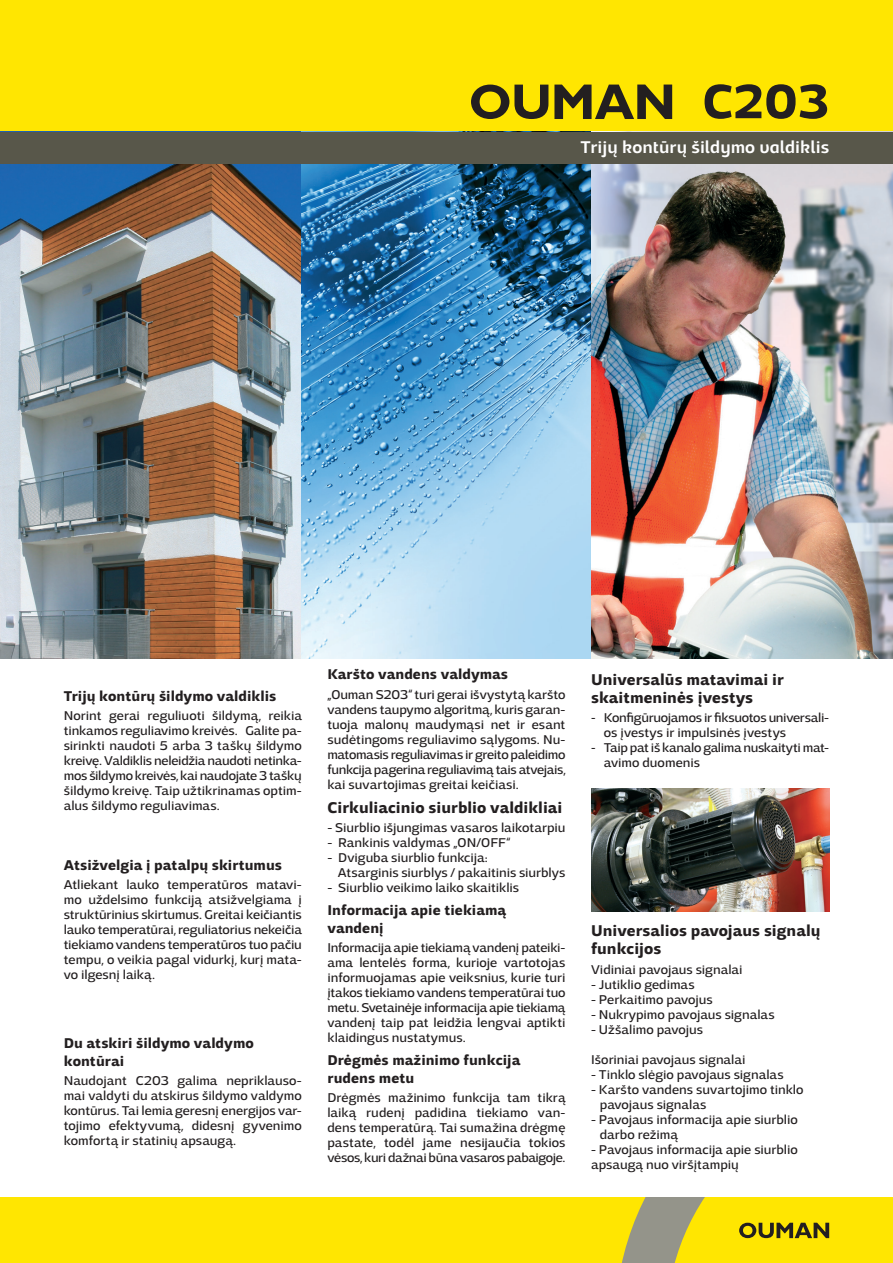
<style>
.page{position:relative;width:893px;height:1263px;background:#fff}
.page>*{position:absolute;margin:0;border:0;box-sizing:border-box;transform-origin:0 0}
.Alaotsikko_16_pt{font:700 51px "Adria Grotesk";color:#231f20}
.Kannen_palkkitekstit{font:italic 18px "Adria Grotesk Medium Upright";color:#fff}
.Väliotsikko_12_pt{font:700 16.5px/18px "Adria Grotesk";color:#231f20}
.Väliotsikko_12_pt-2{font:700 15px/18px "Adria Grotesk";color:#231f20}
.Leipäteksti_9_pt{font:13.5px/15px "Adria Grotesk";letter-spacing:-.005em;color:#231f20;text-align:justify}
.Leipäteksti_9_pt-2{font:13.5px/15px "Adria Grotesk";letter-spacing:-.025em;color:#231f20}
.s1{font-family:"Univers LT Std"}
</style>
<div class="page">
<div style="left:0;top:0;width:893px;height:132px;background:#ffe601"></div>
<img style="left:1px;top:163px;width:892px;height:495px">
<img style="left:591px;top:788px;width:238px;height:123px">
<div style="left:0;top:1197px;width:893px;height:66px;background:#ffe601"></div>
<svg style="left:622px;top:1197px;width:208px;height:66px"></svg>
<svg style="left:471px;top:85px;width:77px;height:34px"></svg>
<svg style="left:554px;top:85px;width:118px;height:34px"></svg>
<div style="left:0;top:132px;width:893px;height:31px;background:#58574a"></div>
<img style="left:0;top:159px;width:1px;height:499px">
<p class="Alaotsikko_16_pt" style="left:702px;top:72px;width:128px">C203</p>
<p class="Kannen_palkkitekstit" style="left:581px;top:137px;width:250px">Trijų kontūrų šildymo valdiklis</p>
<p class="Väliotsikko_12_pt-2" style="left:64px;top:687px;width:214px">Trijų kontūrų šildymo valdiklis</p>
<p class="Leipäteksti_9_pt" style="left:64px;top:708px;width:240px">Norint gerai reguliuoti šildymą, reikia tinkamos reguliavimo kreivės. Galite pa&shy;sirinkti naudoti 5 arba 3 taškų šildymo kreivę. Valdiklis neleidžia naudoti netinka&shy;mos šildymo kreivės, kai naudojate 3 taškų šildymo kreivę. Taip užtikrinamas optim&shy;alus šildymo reguliavimas.</p>
<p class="Väliotsikko_12_pt-2" style="left:64px;top:856px;width:220px">Atsižvelgia į patalpų skirtumus</p>
<p class="Leipäteksti_9_pt" style="left:64px;top:877px;width:240px">Atliekant lauko temperatūros matavi&shy;mo uždelsimo funkciją atsižvelgiama į struktūrinius skirtumus. Greitai keičiantis lauko temperatūrai, reguliatorius nekeičia tiekiamo vandens temperatūros tuo pačiu tempu, o veikia pagal vidurkį, kurį mata&shy;vo ilgesnį laiką.</p>
<p class="Väliotsikko_12_pt-2" style="left:64px;top:1034px;width:192px">Du atskiri šildymo valdymo kontūrai</p>
<p class="Leipäteksti_9_pt" style="left:64px;top:1073px;width:240px">Naudojant C203 galima nepriklauso&shy;mai valdyti du atskirus šildymo valdymo kontūrus. Tai lemia geresnį energijos var&shy;tojimo efektyvumą, didesnį gyvenimo komfortą ir statinių apsaugą.</p>
<p class="Väliotsikko_12_pt-2" style="left:327px;top:666px;width:182px">Karšto vandens valdymas</p>
<p class="Leipäteksti_9_pt" style="left:327px;top:687px;width:240px">„Ouman S203“ turi gerai išvystytą karšto vandens taupymo algoritmą, kuris garan&shy;tuoja malonų maudymąsi net ir esant sudėtingoms reguliavimo sąlygoms. Nu&shy;matomasis reguliavimas ir greito paleidimo funkcija pagerina reguliavimą tais atvejais, kai suvartojimas greitai keičiasi.</p>
<p class="Väliotsikko_12_pt" style="left:327px;top:798px;width:236px">Cirkuliacinio siurblio valdikliai</p>
<p class="Leipäteksti_9_pt" style="left:327px;top:820px;width:240px">- Siurblio išjungimas vasaros laikotarpiu</p>
<p class="Leipäteksti_9_pt" style="left:327px;top:835px;width:184px">- Rankinis valdymas „ON/OFF“</p>
<p class="Leipäteksti_9_pt" style="left:327px;top:850px;width:162px">- Dviguba siurblio funkcija:</p>
<p class="Leipäteksti_9_pt" style="left:338px;top:865px;width:229px">Atsarginis siurblys / pakaitinis siurblys</p>
<p class="Leipäteksti_9_pt" style="left:327px;top:880px;width:193px">- Siurblio veikimo laiko skaitiklis</p>
<p class="Väliotsikko_12_pt-2" style="left:327px;top:901px;width:180px">Informacija apie tiekiamą vandenį</p>
<p class="Leipäteksti_9_pt" style="left:327px;top:940px;width:240px">Informacija apie tiekiamą vandenį pateiki&shy;ama lentelės forma, kurioje vartotojas informuojamas apie veiksnius, kurie turi įtakos tiekiamo vandens temperatūrai tuo metu. Svetainėje informacija apie tiekiamą vandenį taip pat leidžia lengvai aptikti klaidingus nustatymus.</p>
<p class="Väliotsikko_12_pt-2" style="left:327px;top:1051px;width:195px">Drėgmės mažinimo funkcija rudens metu</p>
<p class="Leipäteksti_9_pt" style="left:327px;top:1090px;width:240px">Drėgmės mažinimo funkcija tam tikrą laiką rudenį padidina tiekiamo van&shy;dens temperatūrą. Tai sumažina drėgmę pastate, todėl jame nesijaučia tokios vėsos, kuri dažnai būna vasaros pabaigoje.</p>
<p class="Väliotsikko_12_pt" style="left:591px;top:671px;width:194px">Universalūs matavimai ir skaitmeninės įvestys</p>
<p class="Leipäteksti_9_pt" style="left:604px;top:710px;width:227px;text-indent:-13px"><span class="s1">-</span> Konfigūruojamos ir fiksuotos universali&shy;os įvestys ir impulsinės įvestys</p>
<p class="Leipäteksti_9_pt-2" style="left:604px;top:740px;width:227px;text-indent:-13px"><span class="s1">-</span> Taip pat iš kanalo galima nuskaityti mat&shy;avimo duomenis</p>
<p class="Väliotsikko_12_pt" style="left:591px;top:922px;width:231px">Universalios pavojaus signalų funkcijos</p>
<p class="Leipäteksti_9_pt" style="left:591px;top:962px;width:153px">Vidiniai pavojaus signalai</p>
<p class="Leipäteksti_9_pt" style="left:591px;top:977px;width:105px">- Jutiklio gedimas</p>
<p class="Leipäteksti_9_pt" style="left:591px;top:992px;width:123px">- Perkaitimo pavojus</p>
<p class="Leipäteksti_9_pt" style="left:591px;top:1007px;width:185px">- Nukrypimo pavojaus signalas</p>
<p class="Leipäteksti_9_pt" style="left:591px;top:1022px;width:114px">- Užšalimo pavojus</p>
<p class="Leipäteksti_9_pt" style="left:591px;top:1052px;width:156px">Išoriniai pavojaus signalai</p>
<p class="Leipäteksti_9_pt" style="left:591px;top:1067px;width:194px">- Tinklo slėgio pavojaus signalas</p>
<p class="Leipäteksti_9_pt" style="left:600px;top:1082px;width:205px;text-indent:-9px">- Karšto vandens suvartojimo tinklo pavojaus signalas</p>
<p class="Leipäteksti_9_pt" style="left:600px;top:1112px;width:200px;text-indent:-9px">- Pavojaus informacija apie siurblio darbo režimą</p>
<p class="Leipäteksti_9_pt" style="left:591px;top:1142px;width:208px">- Pavojaus informacija apie siurblio apsaugą nuo viršįtampių</p>
</div>
